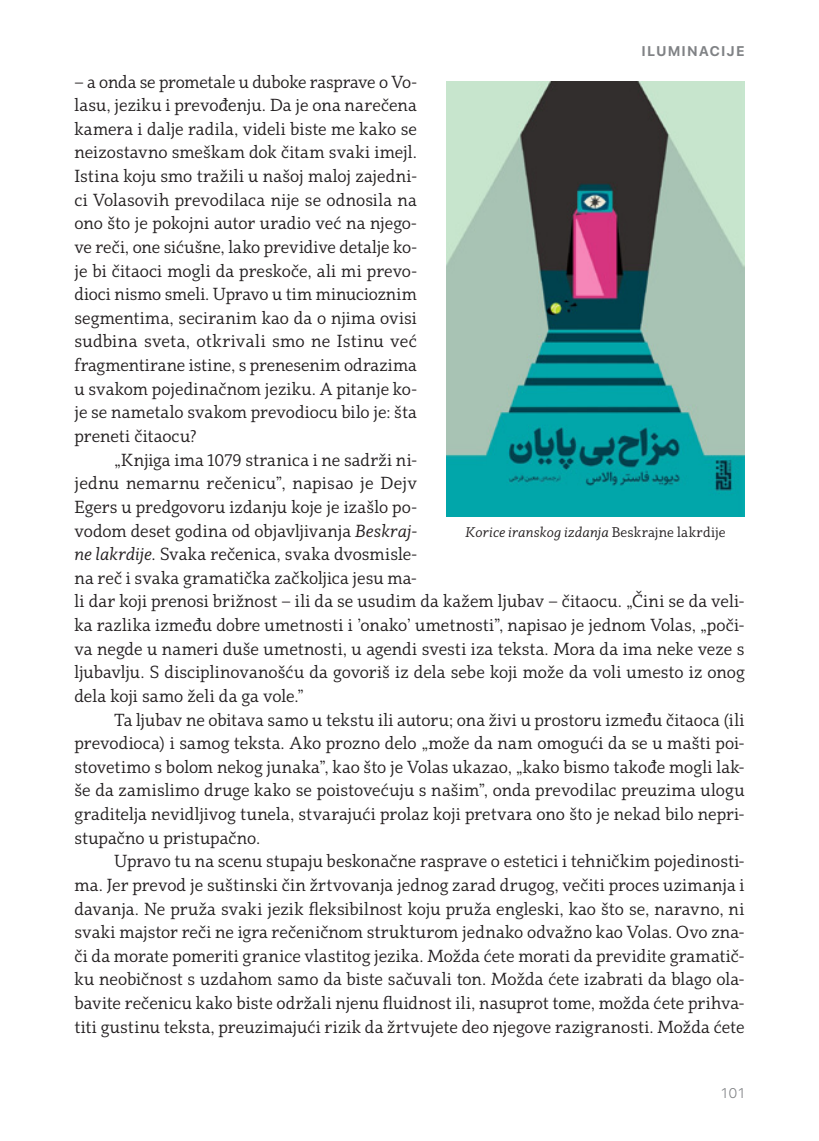
<style>
.page{position:relative;width:819px;height:1141px;background:#fff}
.page>*{position:absolute;margin:0;border:0;box-sizing:border-box;transform-origin:0 0}
.T_E_K_S_T_glavni{font:17.5px/23.6px "Dijakritika";letter-spacing:.005em;color:#231f20;text-align:justify}
.potpis_slike{font:italic 14px "Dijakritika";letter-spacing:.01em;color:#231f20}
.rubrika{font:700 14px "SF Pro Display";letter-spacing:.125em;color:#808285}
.rubrika-2{font:300 14px "SF Pro Display";color:#808285}
.s1{font-style:italic}
.s2{font-style:normal}
</style>
<div class="page">
<img style="left:446px;top:82px;width:298px;height:434px">
<p class="rubrika" style="left:641px;top:43px;width:104px">ILUMINACIJE</p>
<p class="T_E_K_S_T_glavni" style="left:74px;top:70px;width:344px">– a onda se prometale u duboke rasprave o Vo&shy;lasu, jeziku i prevođenju. Da je ona narečena kamera i dalje radila, videli biste me kako se neizostavno smeškam dok čitam svaki imejl.<br>Istina koju smo tražili u našoj maloj zajedni&shy;ci Volasovih prevodilaca nije se odnosila na ono što je pokojni autor uradio već na njego&shy;ve reči, one sićušne, lako previdive detalje ko&shy;je bi čitaoci mogli da preskoče, ali mi prevo&shy;dioci nismo smeli. Upravo u tim minucioznim segmentima, seciranim kao da o njima ovisi sudbina sveta, otkrivali smo ne Istinu već fragmentirane istine, s prenesenim odrazima u svakom pojedinačnom jeziku. A pitanje ko&shy;je se nametalo svakom prevodiocu bilo je: šta preneti čitaocu?</p>
<p class="T_E_K_S_T_glavni" style="left:74px;top:448px;width:671px;text-align:left;text-indent:40px">„Knjiga ima 1079 stranica i ne sadrži ni-<br>jednu nemarnu rečenicu”, napisao je Dejv<br>Egers u predgovoru izdanju koje je izašlo po-<br>vodom deset godina od objavljivanja <span class="s1">Beskraj-<br>ne lakrdije</span>. Svaka rečenica, svaka dvosmisle-<br>na reč i svaka gramatička začkoljica jesu ma-<br>li dar koji prenosi brižnost – ili da se usudim da kažem ljubav – čitaocu. „Čini se da veli&shy;ka razlika između dobre umetnosti i ’onako’ umetnosti”, napisao je jednom Volas, „poči&shy;va negde u nameri duše umetnosti, u agendi svesti iza teksta. Mora da ima neke veze s ljubavlju. S disciplinovanošću da govoriš iz dela sebe koji može da voli umesto iz onog dela koji samo želi da ga vole.”</p>
<p class="T_E_K_S_T_glavni" style="left:74px;top:708px;width:671px;text-indent:40px">Ta ljubav ne obitava samo u tekstu ili autoru; ona živi u prostoru između čitaoca (ili prevodioca) i samog teksta. Ako prozno delo „može da nam omogući da se u mašti poi&shy;stovetimo s bolom nekog junaka”, kao što je Volas ukazao, „kako bismo takođe mogli lak&shy;še da zamislimo druge kako se poistovećuju s našim”, onda prevodilac preuzima ulogu graditelja nevidljivog tunela, stvarajući prolaz koji pretvara ono što je nekad bilo nepri&shy;stupačno u pristupačno.</p>
<p class="T_E_K_S_T_glavni" style="left:74px;top:850px;width:671px;text-indent:40px">Upravo tu na scenu stupaju beskonačne rasprave o estetici i tehničkim pojedinosti&shy;ma. Jer prevod je suštinski čin žrtvovanja jednog zarad drugog, večiti proces uzimanja i davanja. Ne pruža svaki jezik fleksibilnost koju pruža engleski, kao što se, naravno, ni svaki majstor reči ne igra rečeničnom strukturom jednako odvažno kao Volas. Ovo zna&shy;či da morate pomeriti granice vlastitog jezika. Možda ćete morati da previdite gramatič&shy;ku neobičnost s uzdahom samo da biste sačuvali ton. Možda ćete izabrati da blago ola&shy;bavite rečenicu kako biste održali njenu fluidnost ili, nasuprot tome, možda ćete prihva&shy;titi gustinu teksta, preuzimajući rizik da žrtvujete deo njegove razigranosti. Možda ćete</p>
<p class="potpis_slike" style="left:465px;top:522px;width:261px">Korice iranskog izdanja <span class="s2">Beskrajne lakrdije</span></p>
<p class="rubrika-2" style="left:721px;top:1085px;width:24px">101</p>
</div>
